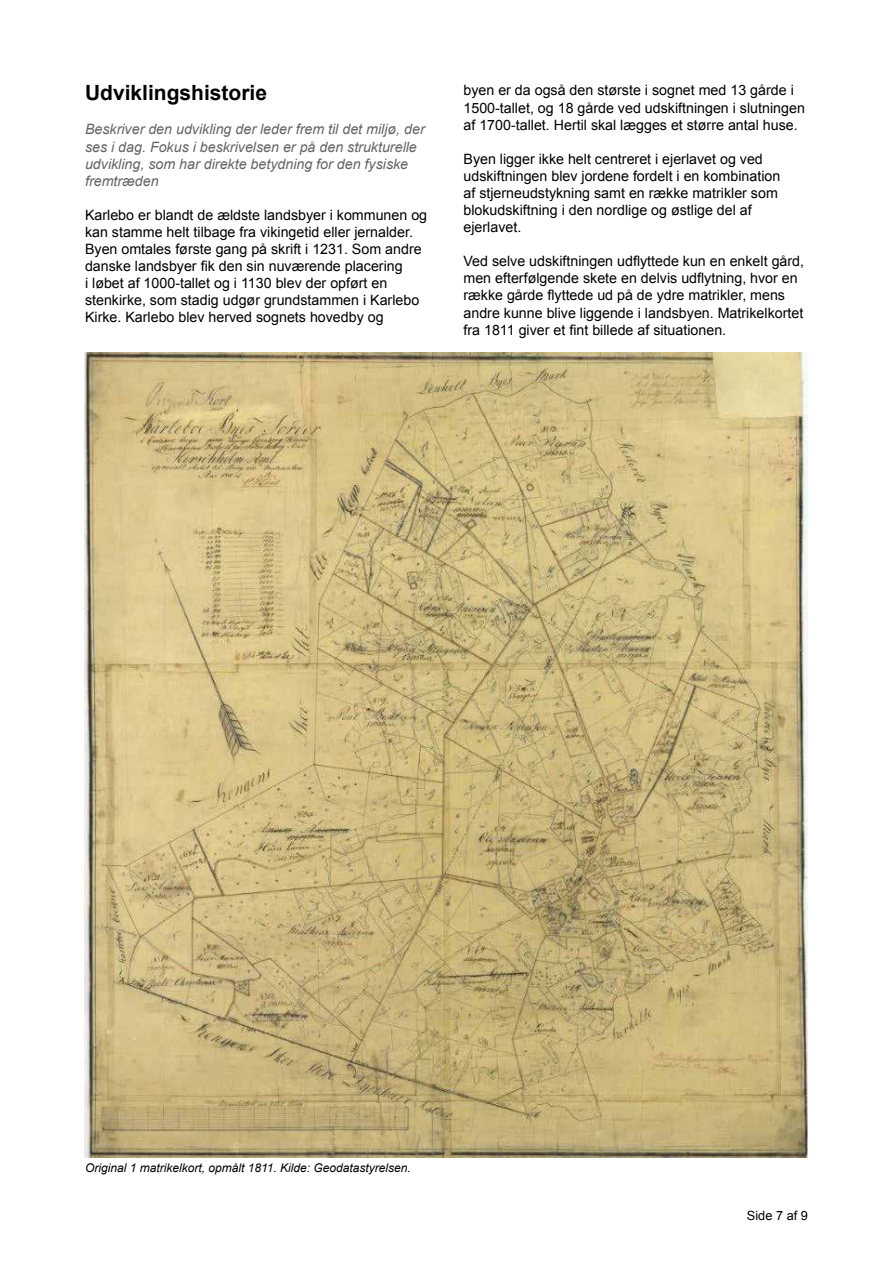
<style>
.page{position:relative;width:893px;height:1263px;background:#fff}
.page>*{position:absolute;margin:0;border:0;box-sizing:border-box;transform-origin:0 0}
.t1{font:700 21px "Arial";color:#000}
.t2{font:14.25px/17.1px "Arial";color:#000}
.t3{font:italic 14.25px/17.1px "Arial";color:#636466}
.t4{font:12.75px "Arial";color:#000}
.t5{font:italic 12px "Arial";color:#000}
</style>
<div class="page">
<img style="left:85px;top:353px;width:723px;height:804px">
<h1 class="t1" style="left:85px;top:79px;width:184px">Udviklingshistorie</h1>
<p class="t3" style="left:85px;top:121px;width:341px">Beskriver den udvikling der leder frem til det miljø, der ses i dag. Fokus i beskrivelsen er på den strukturelle udvikling, som har direkte betydning for den fysiske fremtræden</p>
<p class="t2" style="left:85px;top:206px;width:344px">Karlebo er blandt de ældste landsbyer i kommunen og kan stamme helt tilbage fra vikingetid eller jernalder.<br>Byen omtales første gang på skrift i 1231. Som andre danske landsbyer fik den sin nuværende placering<br>i løbet af 1000-tallet og i 1130 blev der opført en stenkirke, som stadig udgør grundstammen i Karlebo Kirke. Karlebo blev herved sognets hovedby og</p>
<p class="t2" style="left:463px;top:82px;width:343px">byen er da også den største i sognet med 13 gårde i<br>1500-tallet, og 18 gårde ved udskiftningen i slutningen af 1700-tallet. Hertil skal lægges et større antal huse.</p>
<p class="t2" style="left:463px;top:150px;width:318px">Byen ligger ikke helt centreret i ejerlavet og ved udskiftningen blev jordene fordelt i en kombination af stjerneudstykning samt en række matrikler som blokudskiftning i den nordlige og østlige del af ejerlavet.</p>
<p class="t2" style="left:463px;top:253px;width:342px">Ved selve udskiftningen udflyttede kun en enkelt gård, men efterfølgende skete en delvis udflytning, hvor en række gårde flyttede ud på de ydre matrikler, mens andre kunne blive liggende i landsbyen. Matrikelkortet fra 1811 giver et fint billede af situationen.</p>
<p class="t5" style="left:85px;top:1160px;width:327px">Original 1 matrikelkort, opmålt 1811. Kilde: Geodatastyrelsen.</p>
<p class="t4" style="left:747px;top:1207px;width:62px">Side 7 af 9</p>
</div>
